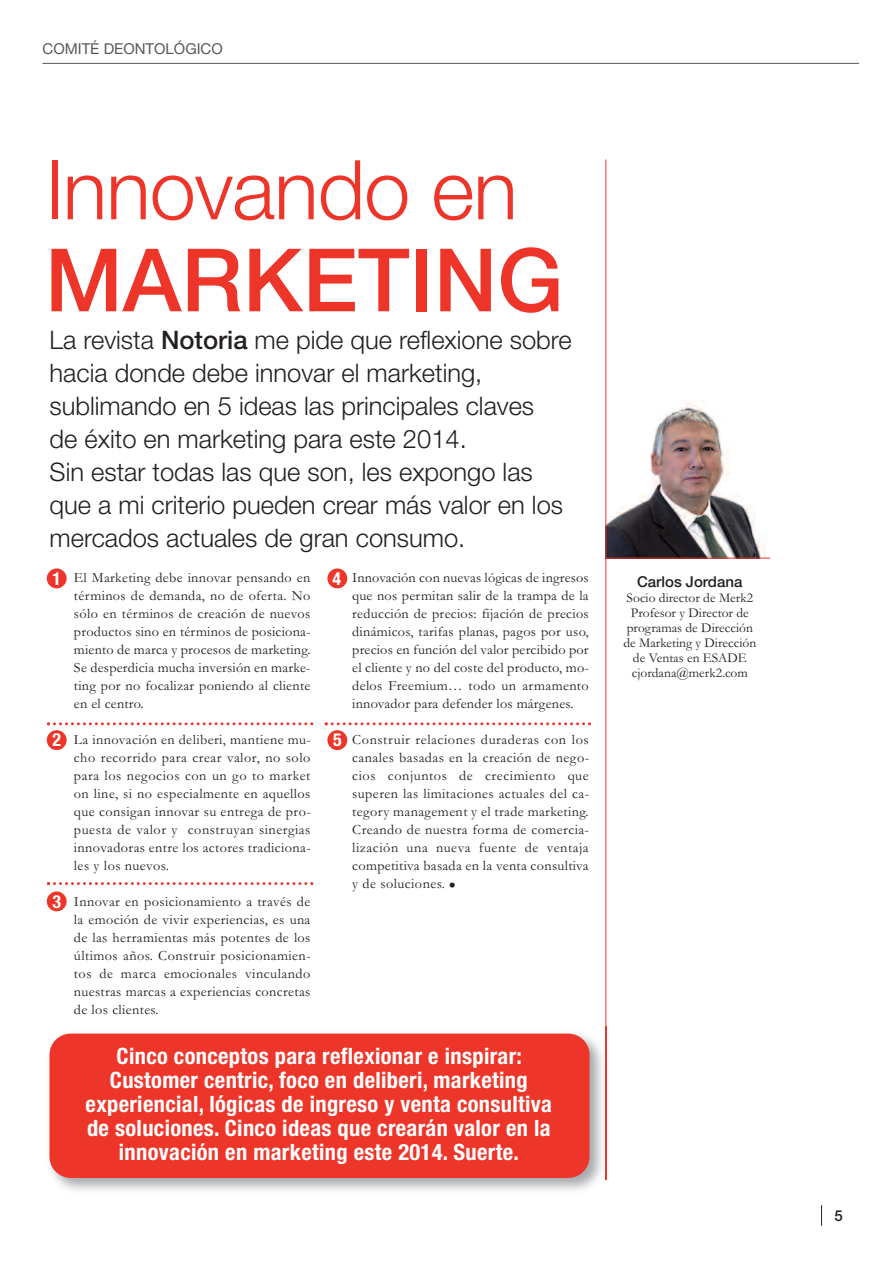
<style>
.page{position:relative;width:893px;height:1263px;background:#fff}
.page>*{position:absolute;margin:0;border:0;box-sizing:border-box;transform-origin:0 0}
.t1{font:87.45px "Helvetica Neue Medium TT";color:#ee3529}
.t2{font:300 82.5px "Helvetica Neue";letter-spacing:-.01em;color:#ee3529}
.t3{font:300 25.5px/33px "Helvetica Neue";color:#231f20}
.t4{font:700 condensed 22.5px/24px "Helvetica Neue";letter-spacing:.015em;color:#fff;text-align:center}
.t5{font:700 condensed 18px "Helvetica Neue";color:#fff}
.t6{font:15px "Helvetica Neue";color:#57585a}
.t7{font:15px "Helvetica Neue Medium TT";color:#231f20}
.t8{font:14.25px/18px "Garamond";letter-spacing:.025em;color:#231f20;text-align:justify}
.t9{font:13.5px/15px "Garamond";color:#231f20;text-align:center}
.s1{font-family:"Helvetica Neue Medium TT";font-weight:400}
.s2{font-weight:700;font-size:18px}
</style>
<div class="page">
<svg style="left:821px;top:1205px;width:1px;height:21px"></svg>
<img style="left:606px;top:377px;width:162px;height:181px">
<hr style="left:605px;top:159px;width:1px;height:1020px;background:#ee3529">
<hr style="left:606px;top:558px;width:164px;height:1px;background:#ee3529">
<hr style="left:43px;top:63px;width:816px;height:1px;background:#57585a">
<img style="left:51px;top:1026px;width:556px;height:165px">
<img style="left:605px;top:1026px;width:1px;height:153px">
<div style="left:49px;top:1033px;width:540px;height:145px;background:#ee3529;border-radius:21px"></div>
<svg style="left:47px;top:722px;width:266px;height:3px"></svg>
<svg style="left:325px;top:722px;width:266px;height:3px"></svg>
<svg style="left:47px;top:882px;width:266px;height:3px"></svg>
<div style="left:47px;top:568px;width:20px;height:20px;background:#ee3529;border-radius:10px"></div>
<div style="left:47px;top:730px;width:20px;height:20px;background:#ee3529;border-radius:10px"></div>
<div style="left:327px;top:568px;width:20px;height:20px;background:#ee3529;border-radius:50%"></div>
<div style="left:327px;top:730px;width:20px;height:20px;background:#ee3529;border-radius:10px"></div>
<div style="left:47px;top:891px;width:20px;height:20px;background:#ee3529;border-radius:10px"></div>
<p class="t6" style="left:43px;top:40px;width:182px">COMITÉ DEONTOLÓGICO</p>
<h2 class="t2" style="left:45px;top:139px;width:474px">Innovando en</h2>
<h1 class="t1" style="left:45px;top:228px;width:520px">MARKETING</h1>
<p class="t3" style="left:50px;top:323px;width:523px">La revista <span class="s1">Notoria</span> me pide que reflexione sobre hacia donde debe innovar el marketing, sublimando en 5 ideas las principales claves<br>de éxito en marketing para este 2014.<br>Sin estar todas las que son, les expongo las que a mi criterio pueden crear más valor en los mercados actuales de gran consumo.</p>
<p class="t5" style="left:52px;top:568px;width:10px">1</p>
<p class="t5" style="left:52px;top:729px;width:10px">2</p>
<p class="t5" style="left:52px;top:891px;width:10px">3</p>
<p class="t8" style="left:74px;top:568px;width:238px">El Marketing debe innovar pensando en términos de demanda, no de oferta. No sólo en términos de creación de nuevos productos sino en términos de posiciona&shy;miento de marca y procesos de marketing.<br>Se desperdicia mucha inversión en marke&shy;ting por no focalizar poniendo al cliente en el centro.</p>
<p class="t8" style="left:74px;top:730px;width:238px">La innovación en deliberi, mantiene mu&shy;cho recorrido para crear valor, no solo para los negocios con un go to market on line, si no especialmente en aquellos que consigan innovar su entrega de pro&shy;puesta de valor y construyan sinergias innovadoras entre los actores tradiciona&shy;les y los nuevos.</p>
<p class="t8" style="left:74px;top:892px;width:238px">Innovar en posicionamiento a través de la emoción de vivir experiencias, es una de las herramientas más potentes de los últimos años. Construir posicionamien&shy;tos de marca emocionales vinculando nuestras marcas a experiencias concretas de los clientes.</p>
<p class="t5" style="left:332px;top:568px;width:10px">4</p>
<p class="t5" style="left:333px;top:729px;width:10px">5</p>
<p class="t8" style="left:352px;top:568px;width:238px">Innovación con nuevas lógicas de ingresos que nos permitan salir de la trampa de la reducción de precios: fijación de precios dinámicos, tarifas planas, pagos por uso, precios en función del valor percibido por el cliente y no del coste del producto, mo&shy;delos Freemium… todo un armamento innovador para defender los márgenes.</p>
<p class="t8" style="left:352px;top:730px;width:238px">Construir relaciones duraderas con los canales basadas en la creación de nego&shy;cios conjuntos de crecimiento que superen las limitaciones actuales del ca&shy;tegory management y el trade marketing.<br>Creando de nuestra forma de comercia&shy;lización una nueva fuente de ventaja competitiva basada en la venta consultiva y de soluciones. <span class="s2">•</span></p>
<p class="t4" style="left:86px;top:1043px;width:468px">Cinco conceptos para reflexionar e inspirar:<br>Customer centric, foco en deliberi, marketing experiencial, lógicas de ingreso y venta consultiva de soluciones. Cinco ideas que crearán valor en la innovación en marketing este 2014. Suerte.</p>
<p class="t7" style="left:637px;top:573px;width:107px">Carlos Jordana</p>
<p class="t9" style="left:623px;top:590px;width:134px">Socio director de Merk2<br>Profesor y Director de programas de Dirección de Marketing y Dirección de Ventas en ESADE cjordana@merk2.com</p>
<p class="t7" style="left:834px;top:1206px;width:10px">5</p>
</div>
